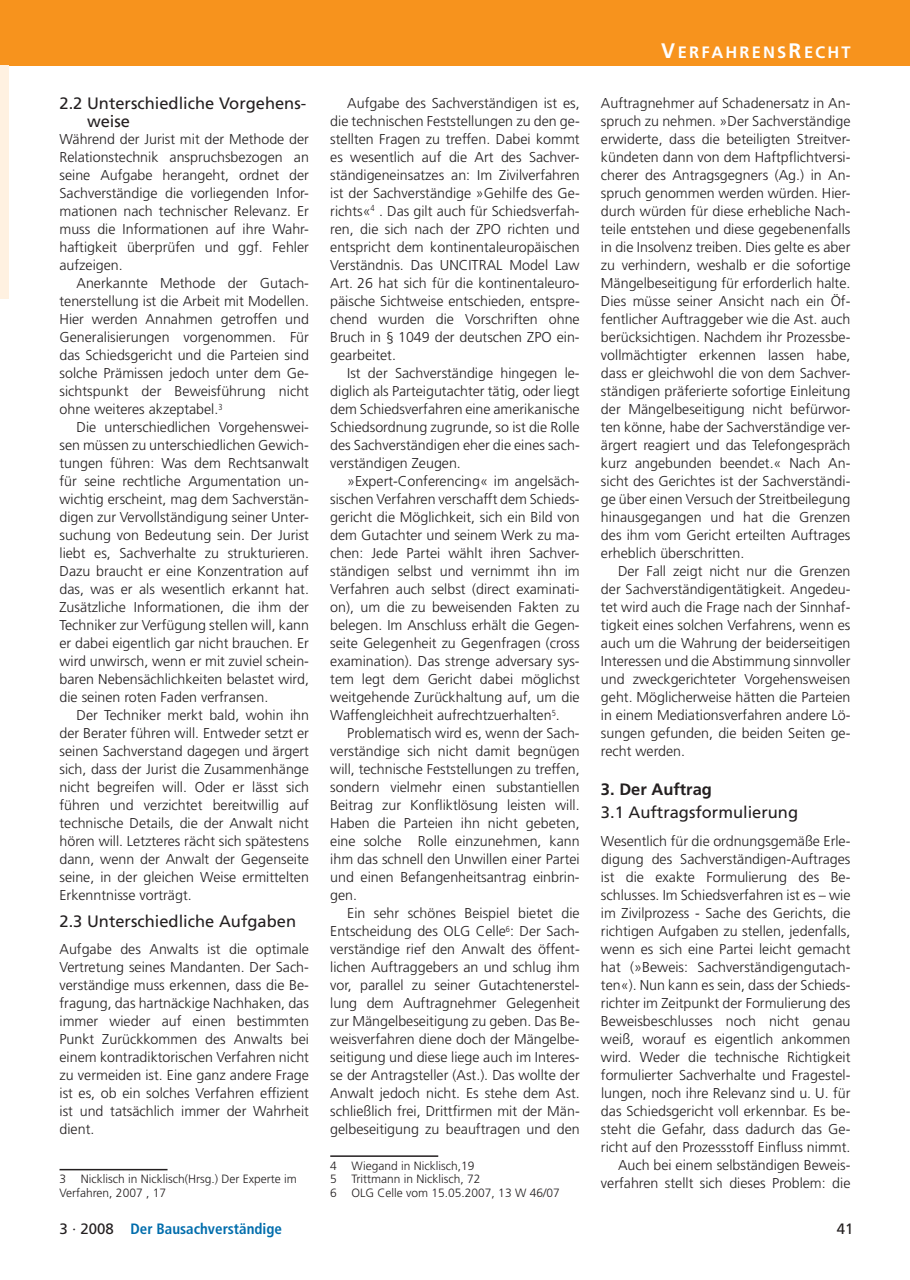
<style>
.page{position:relative;width:910px;height:1280px;background:#fff}
.page>*{position:absolute;margin:0;border:0;box-sizing:border-box;transform-origin:0 0}
.t1{font:16.5px/18px "Frutiger LT Std";color:#231f20}
.t2{font:700 16.5px "Frutiger LT Std";letter-spacing:.13em;color:#fff}
.t3{font:700 16.5px "Frutiger LT Std";color:#231f20}
.t4{font:700 condensed 15px "Frutiger LT Std";color:#006dac}
.t5{font:15px "Frutiger LT Std";color:#231f20}
.t6{font:300 14.25px/18px "Frutiger LT Std";color:#231f20;text-align:justify}
.t7{font:300 12px/13.5px "Frutiger LT Std";color:#231f20}
.s1{font-size:21px}
.s2{font-weight:400;font-stretch:normal;color:#231f20}
</style>
<div class="page">
<div style="left:0;top:0;width:910px;height:65px;background:#f7931d"></div>
<hr style="left:60px;top:1169px;width:108px;height:1px;background:#231f20">
<hr style="left:330px;top:1155px;width:108px;height:2px;background:#231f20">
<div style="left:0;top:65px;width:8px;height:233px;background:#fff1e1"></div>
<p class="t1" style="left:87px;top:95px;width:221px;text-indent:-28px">2.2 Unterschiedliche Vorgehens&shy;weise</p>
<p class="t6" style="left:60px;top:131px;width:251px">Während der Jurist mit der Methode der Relationstechnik anspruchsbezogen an seine Aufgabe herangeht, ordnet der Sachverständige die vorliegenden Infor&shy;mationen nach technischer Relevanz. Er muss die Informationen auf ihre Wahr&shy;haftigkeit überprüfen und ggf. Fehler aufzeigen.</p>
<p class="t6" style="left:60px;top:275px;width:251px;text-indent:17px">Anerkannte Methode der Gutach&shy;tenerstellung ist die Arbeit mit Modellen.<br>Hier werden Annahmen getroffen und Generalisierungen vorgenommen. Für das Schiedsgericht und die Parteien sind solche Prämissen jedoch unter dem Ge&shy;sichtspunkt der Beweisführung nicht ohne weiteres akzeptabel.<sup>3</sup></p>
<p class="t6" style="left:60px;top:419px;width:251px;text-indent:17px">Die unterschiedlichen Vorgehenswei&shy;sen müssen zu unterschiedlichen Gewich&shy;tungen führen: Was dem Rechtsanwalt für seine rechtliche Argumentation un&shy;wichtig erscheint, mag dem Sachverstän&shy;digen zur Vervollständigung seiner Unter&shy;suchung von Bedeutung sein. Der Jurist liebt es, Sachverhalte zu strukturieren.<br>Dazu braucht er eine Konzentration auf das, was er als wesentlich erkannt hat.<br>Zusätzliche Informationen, die ihm der Techniker zur Verfügung stellen will, kann er dabei eigentlich gar nicht brauchen. Er wird unwirsch, wenn er mit zuviel schein&shy;baren Nebensächlichkeiten belastet wird, die seinen roten Faden verfransen.</p>
<p class="t6" style="left:60px;top:707px;width:251px;text-indent:17px">Der Techniker merkt bald, wohin ihn der Berater führen will. Entweder setzt er seinen Sachverstand dagegen und ärgert sich, dass der Jurist die Zusammenhänge nicht begreifen will. Oder er lässt sich führen und verzichtet bereitwillig auf technische Details, die der Anwalt nicht hören will. Letzteres rächt sich spätestens dann, wenn der Anwalt der Gegenseite seine, in der gleichen Weise ermittelten Erkenntnisse vorträgt.</p>
<p class="t1" style="left:60px;top:913px;width:238px">2.3 Unterschiedliche Aufgaben</p>
<p class="t6" style="left:60px;top:941px;width:251px">Aufgabe des Anwalts ist die optimale Vertretung seines Mandanten. Der Sach&shy;verständige muss erkennen, dass die Be&shy;fragung, das hartnäckige Nachhaken, das immer wieder auf einen bestimmten Punkt Zurückkommen des Anwalts bei einem kontradiktorischen Verfahren nicht zu vermeiden ist. Eine ganz andere Frage ist es, ob ein solches Verfahren effizient ist und tatsächlich immer der Wahrheit dient.</p>
<p class="t7" style="left:60px;top:1173px;width:239px">3 Nicklisch in Nicklisch(Hrsg.) Der Experte im<br>Verfahren, 2007 , 17</p>
<p class="t6" style="left:330px;top:95px;width:251px;text-indent:17px">Aufgabe des Sachverständigen ist es, die technischen Feststellungen zu den ge&shy;stellten Fragen zu treffen. Dabei kommt es wesentlich auf die Art des Sachver&shy;ständigeneinsatzes an: Im Zivilverfahren ist der Sachverständige »Gehilfe des Ge&shy;richts«<sup>4</sup> . Das gilt auch für Schiedsverfah&shy;ren, die sich nach der ZPO richten und entspricht dem kontinentaleuropäischen Verständnis. Das UNCITRAL Model Law Art. 26 hat sich für die kontinentaleuro&shy;päische Sichtweise entschieden, entspre&shy;chend wurden die Vorschriften ohne Bruch in § 1049 der deutschen ZPO ein&shy;gearbeitet.</p>
<p class="t6" style="left:330px;top:365px;width:251px;text-indent:17px">Ist der Sachverständige hingegen le&shy;diglich als Parteigutachter tätig, oder liegt dem Schiedsverfahren eine amerikanische Schiedsordnung zugrunde, so ist die Rolle des Sachverständigen eher die eines sach&shy;verständigen Zeugen.</p>
<p class="t6" style="left:330px;top:473px;width:251px;text-indent:17px">»Expert-Conferencing« im angelsäch&shy;sischen Verfahren verschafft dem Schieds&shy;gericht die Möglichkeit, sich ein Bild von dem Gutachter und seinem Werk zu ma&shy;chen: Jede Partei wählt ihren Sachver&shy;ständigen selbst und vernimmt ihn im Verfahren auch selbst (direct examinati&shy;on), um die zu beweisenden Fakten zu belegen. Im Anschluss erhält die Gegen&shy;seite Gelegenheit zu Gegenfragen (cross examination). Das strenge adversary sys&shy;tem legt dem Gericht dabei möglichst weitgehende Zurückhaltung auf, um die Waffengleichheit aufrechtzuerhalten<sup>5</sup>.</p>
<p class="t6" style="left:330px;top:725px;width:251px;text-indent:17px">Problematisch wird es, wenn der Sach&shy;verständige sich nicht damit begnügen will, technische Feststellungen zu treffen, sondern vielmehr einen substantiellen Beitrag zur Konfliktlösung leisten will.<br>Haben die Parteien ihn nicht gebeten, eine solche Rolle einzunehmen, kann ihm das schnell den Unwillen einer Partei und einen Befangenheitsantrag einbrin&shy;gen.</p>
<p class="t6" style="left:330px;top:905px;width:251px;text-indent:17px">Ein sehr schönes Beispiel bietet die Entscheidung des OLG Celle<sup>6</sup>: Der Sach&shy;verständige rief den Anwalt des öffent&shy;lichen Auftraggebers an und schlug ihm vor, parallel zu seiner Gutachtenerstel&shy;lung dem Auftragnehmer Gelegenheit zur Mängelbeseitigung zu geben. Das Be&shy;weisverfahren diene doch der Mängelbe&shy;seitigung und diese liege auch im Interes&shy;se der Antragsteller (Ast.). Das wollte der Anwalt jedoch nicht. Es stehe dem Ast. schließlich frei, Drittfirmen mit der Män&shy;gelbeseitigung zu beauftragen und den</p>
<p class="t7" style="left:330px;top:1159px;width:231px">4 Wiegand in Nicklisch,19<br>5 Trittmann in Nicklisch, 72<br>6 OLG Celle vom 15.05.2007, 13 W 46/07</p>
<p class="t2" style="left:661px;top:45px;width:191px"><span class="s1">V</span>ERFAHRENS<span class="s1">R</span>ECHT</p>
<p class="t6" style="left:601px;top:95px;width:251px">Auftragnehmer auf Schadenersatz in An&shy;spruch zu nehmen. »Der Sachverständige erwiderte, dass die beteiligten Streitver&shy;kündeten dann von dem Haftpflichtversi&shy;cherer des Antragsgegners (Ag.) in An&shy;spruch genommen werden würden. Hier&shy;durch würden für diese erhebliche Nach&shy;teile entstehen und diese gegebenenfalls in die Insolvenz treiben. Dies gelte es aber zu verhindern, weshalb er die sofortige Mängelbeseitigung für erforderlich halte.<br>Dies müsse seiner Ansicht nach ein Öf&shy;fentlicher Auftraggeber wie die Ast. auch berücksichtigen. Nachdem ihr Prozessbe&shy;vollmächtigter erkennen lassen habe, dass er gleichwohl die von dem Sachver&shy;ständigen präferierte sofortige Einleitung der Mängelbeseitigung nicht befürwor&shy;ten könne, habe der Sachverständige ver&shy;ärgert reagiert und das Telefongespräch kurz angebunden beendet.« Nach An&shy;sicht des Gerichtes ist der Sachverständi&shy;ge über einen Versuch der Streitbeilegung hinausgegangen und hat die Grenzen des ihm vom Gericht erteilten Auftrages erheblich überschritten.</p>
<p class="t6" style="left:601px;top:563px;width:251px;text-indent:17px">Der Fall zeigt nicht nur die Grenzen der Sachverständigentätigkeit. Angedeu&shy;tet wird auch die Frage nach der Sinnhaf&shy;tigkeit eines solchen Verfahrens, wenn es auch um die Wahrung der beiderseitigen Interessen und die Abstimmung sinnvoller und zweckgerichteter Vorgehensweisen geht. Möglicherweise hätten die Parteien in einem Mediationsverfahren andere Lö&shy;sungen gefunden, die beiden Seiten ge&shy;recht werden.</p>
<p class="t3" style="left:601px;top:782px;width:112px">3. Der Auftrag</p>
<p class="t1" style="left:601px;top:803px;width:199px">3.1 Auftragsformulierung</p>
<p class="t6" style="left:601px;top:833px;width:251px;text-align:right">Wesentlich für die ordnungsgemäße Erle&shy;digung des Sachverständigen-Auftrages ist die exakte Formulierung des Be&shy;schlusses. Im Schiedsverfahren ist es – wie im Zivilprozess - Sache des Gerichts, die richtigen Aufgaben zu stellen, jedenfalls, wenn es sich eine Partei leicht gemacht hat (»Beweis: Sachverständigengutach&shy;ten«). Nun kann es sein, dass der Schieds&shy;richter im Zeitpunkt der Formulierung des Beweisbeschlusses noch nicht genau weiß, worauf es eigentlich ankommen wird. Weder die technische Richtigkeit formulierter Sachverhalte und Fragestel&shy;lungen, noch ihre Relevanz sind u. U. für das Schiedsgericht voll erkennbar. Es be&shy;steht die Gefahr, dass dadurch das Ge&shy;richt auf den Prozessstoff Einfluss nimmt.<br>Auch bei einem selbständigen Beweis&shy;verfahren stellt sich dieses Problem: die</p>
<p class="t4" style="left:60px;top:1222px;width:224px"><span class="s2">3 · 2008</span> Der Bausachverständige</p>
<p class="t5" style="left:837px;top:1222px;width:18px">41</p>
</div>
